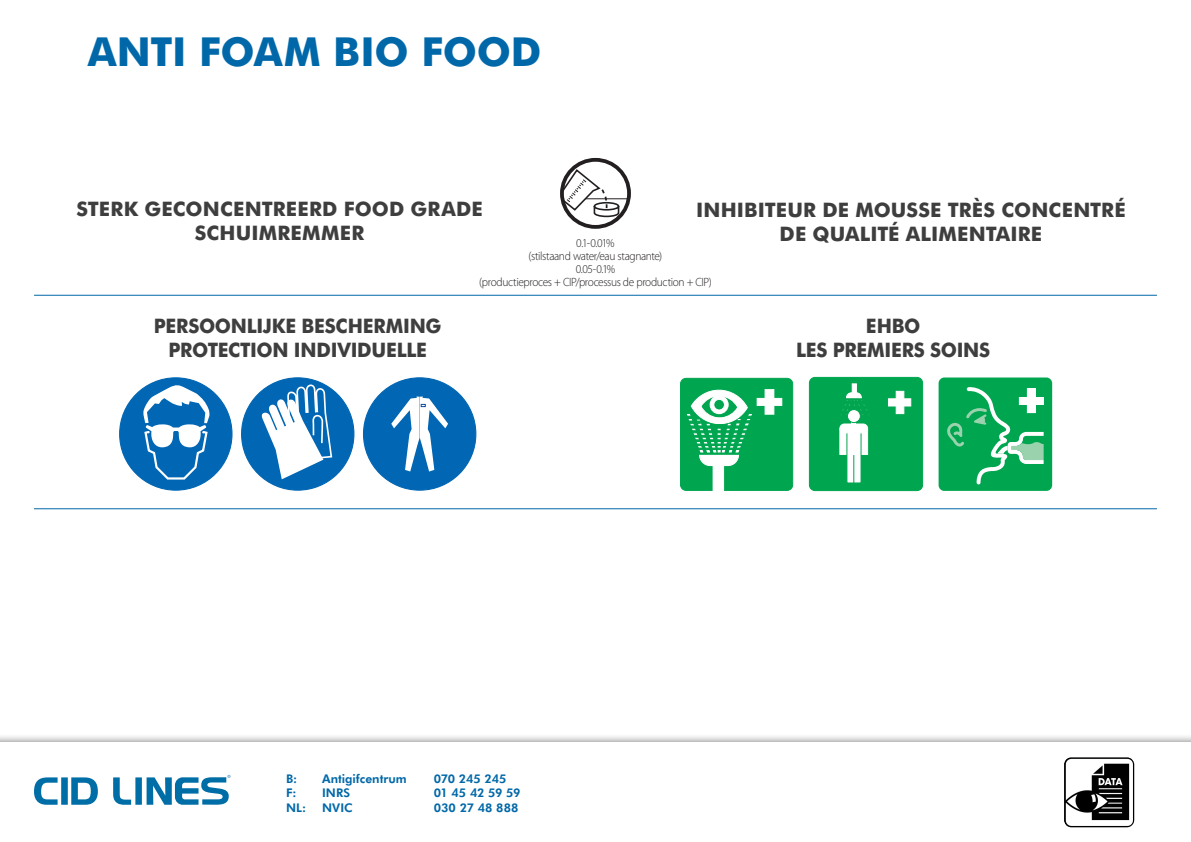
<style>
.page{position:relative;width:1191px;height:842px;background:#fff}
.page>*{position:absolute;margin:0;border:0;box-sizing:border-box;transform-origin:0 0}
.t1{font:700 40px "Futura PL";letter-spacing:-.01em;color:#0068a9}
.t2{font:700 20px/24px "Futura PL";letter-spacing:.005em;color:#3e3e3f;text-align:center}
.t3{font:700 20px/24px "Futura PL";letter-spacing:-.015em;color:#3e3e3f;text-align:center;scale:.95 1}
.t4{font:700 20px "Futura PL";letter-spacing:.005em;color:#3e3e3f;scale:.95 1}
.t5{font:300 12px/13px "Myriad Pro";letter-spacing:-.035em;color:#231f20;text-align:center;scale:.95 1}
.t6{font:800 12px "Futura PL";color:#0068a9}
</style>
<div class="page">
<div style="left:0;top:733px;width:1191px;height:109px;background:#231f20;opacity:.75"></div>
<div style="left:0;top:743px;width:1191px;height:99px;background:#fff"></div>
<img style="left:1064px;top:757px;width:70px;height:70px">
<svg style="left:34px;top:777px;width:64px;height:28px"></svg>
<svg style="left:113px;top:775px;width:117px;height:30px"></svg>
<svg style="left:938px;top:377px;width:114px;height:114px;background:#28b26a"></svg>
<hr style="left:34px;top:295px;width:1123px;height:1px;background:#0068a9">
<hr style="left:34px;top:508px;width:1123px;height:1px;background:#0068a9">
<svg style="left:562px;top:160px;width:67px;height:67px"></svg>
<hr style="left:562px;top:198px;width:66px;height:1px;background:#231f20">
<svg style="left:560px;top:168px;width:60px;height:50px"></svg>
<div style="left:560px;top:158px;width:71px;height:71px;border:4px solid #231f20;border-radius:50%"></div>
<div style="left:120px;top:378px;width:112px;height:112px;background:#0166b3;border-radius:50%"></div>
<svg style="left:143px;top:384px;width:67px;height:97px"></svg>
<div style="left:241px;top:378px;width:113px;height:112px;background:#0166b3;border-radius:50%"></div>
<svg style="left:261px;top:383px;width:72px;height:96px"></svg>
<div style="left:363px;top:378px;width:113px;height:112px;background:#0166b3;border-radius:50%"></div>
<svg style="left:391px;top:396px;width:57px;height:75px"></svg>
<div style="left:809px;top:377px;width:113px;height:114px;background:#00a54f;border-radius:6px"></div>
<div style="left:809px;top:377px;width:113px;height:114px;border:1px solid #00a54f;border-radius:6px"></div>
<div style="left:896px;top:391px;width:8px;height:23px;background:#fff;border:1px solid #fff"></div>
<div style="left:888px;top:399px;width:23px;height:7px;background:#fff"></div>
<div style="left:839px;top:429px;width:28px;height:25px;background:#fff;border:1px solid #fff"></div>
<div style="left:846px;top:427px;width:15px;height:56px;background:#fff"></div>
<div style="left:840px;top:424px;width:27px;height:9px;background:#fff;border-radius:4px"></div>
<div style="left:839px;top:424px;width:28px;height:9px;border:1px solid #fff;border-radius:4px"></div>
<svg style="left:853px;top:455px;width:1px;height:28px"></svg>
<svg style="left:852px;top:384px;width:4px;height:9px"></svg>
<svg style="left:846px;top:393px;width:15px;height:14px"></svg>
<div style="left:846px;top:393px;width:15px;height:15px;border:1px solid #fff;border-radius:5px"></div>
<svg style="left:840px;top:399px;width:29px;height:27px"></svg>
<hr style="left:841px;top:401px;width:27px;height:3px;background:#00a54f">
<hr style="left:841px;top:406px;width:27px;height:3px;background:#00a54f">
<div style="left:680px;top:378px;width:112px;height:112px;background:#00a54f;border-radius:6px"></div>
<div style="left:680px;top:378px;width:113px;height:112px;border:1px solid #00a54f;border-radius:6px"></div>
<div style="left:765px;top:389px;width:9px;height:25px;background:#fff;border:1px solid #fff"></div>
<div style="left:757px;top:398px;width:25px;height:7px;background:#fff;border:1px solid #fff"></div>
<div style="left:699px;top:438px;width:39px;height:28px;background:#fff;border-radius:11px"></div>
<div style="left:699px;top:438px;width:39px;height:28px;border:1px solid #fff;border-radius:11px"></div>
<svg style="left:699px;top:452px;width:40px;height:2px"></svg>
<div style="left:713px;top:465px;width:10px;height:26px;background:#fff"></div>
<svg style="left:687px;top:390px;width:64px;height:62px"></svg>
<div style="left:710px;top:396px;width:18px;height:18px;background:#fff;border-radius:50%"></div>
<div style="left:710px;top:396px;width:18px;height:18px;border:1px solid #fff;border-radius:50%"></div>
<hr style="left:687px;top:426px;width:68px;height:2px;background:#00a54f">
<div style="left:690px;top:431px;width:61px;height:2px;background:#00a54f;border:1px solid #00a54f"></div>
<hr style="left:689px;top:435px;width:59px;height:2px;background:#00a54f">
<hr style="left:689px;top:440px;width:56px;height:2px;background:#00a54f">
<hr style="left:692px;top:444px;width:51px;height:2px;background:#00a54f">
<div style="left:711px;top:397px;width:16px;height:16px;background:#fff;border-radius:50%"></div>
<div style="left:711px;top:396px;width:16px;height:17px;border:1px solid #fff;border-radius:50%"></div>
<div style="left:714px;top:399px;width:10px;height:11px;background:#00a54f;border-radius:50%"></div>
<div style="left:713px;top:399px;width:11px;height:11px;border:1px solid #fff;border-radius:50%"></div>
<hr style="left:696px;top:448px;width:45px;height:2px;background:#00a54f">
<h1 class="t1" style="left:88px;top:27px;width:455px">ANTI FOAM BIO FOOD</h1>
<h2 class="t2" style="left:76px;top:197px;width:408px">STERK GECONCENTREERD FOOD GRADE<br>SCHUIMREMMER</h2>
<h2 class="t2" style="left:696px;top:197px;width:431px">INHIBITEUR DE MOUSSE TRÈS CONCENTRÉ<br>DE QUALITÉ ALIMENTAIRE</h2>
<p class="t5" style="left:479px;top:237px;width:246px">0.1-0.01%<br>(stilstaand water/eau stagnante)<br>0.05-0.1%<br>(productieproces + CIP/processus de production + CIP)</p>
<h2 class="t4" style="left:154px;top:313px;width:304px">PERSOONLIJKE BESCHERMING</h2>
<h2 class="t3" style="left:169px;top:338px;width:273px">PROTECTION INDIVIDUELLE</h2>
<p class="t6" style="left:286px;top:771px;width:13px">B:</p>
<p class="t6" style="left:322px;top:771px;width:86px">Antigifcentrum</p>
<p class="t6" style="left:434px;top:771px;width:74px">070 245 245</p>
<p class="t6" style="left:286px;top:785px;width:12px">F:</p>
<p class="t6" style="left:322px;top:785px;width:30px">INRS</p>
<p class="t6" style="left:434px;top:785px;width:88px">01 45 42 59 59</p>
<p class="t6" style="left:286px;top:800px;width:22px">NL:</p>
<p class="t6" style="left:322px;top:800px;width:32px">NVIC</p>
<p class="t6" style="left:434px;top:800px;width:86px">030 27 48 888</p>
<h2 class="t3" style="left:796px;top:314px;width:206px">EHBO<br>LES PREMIERS SOINS</h2>
</div>
